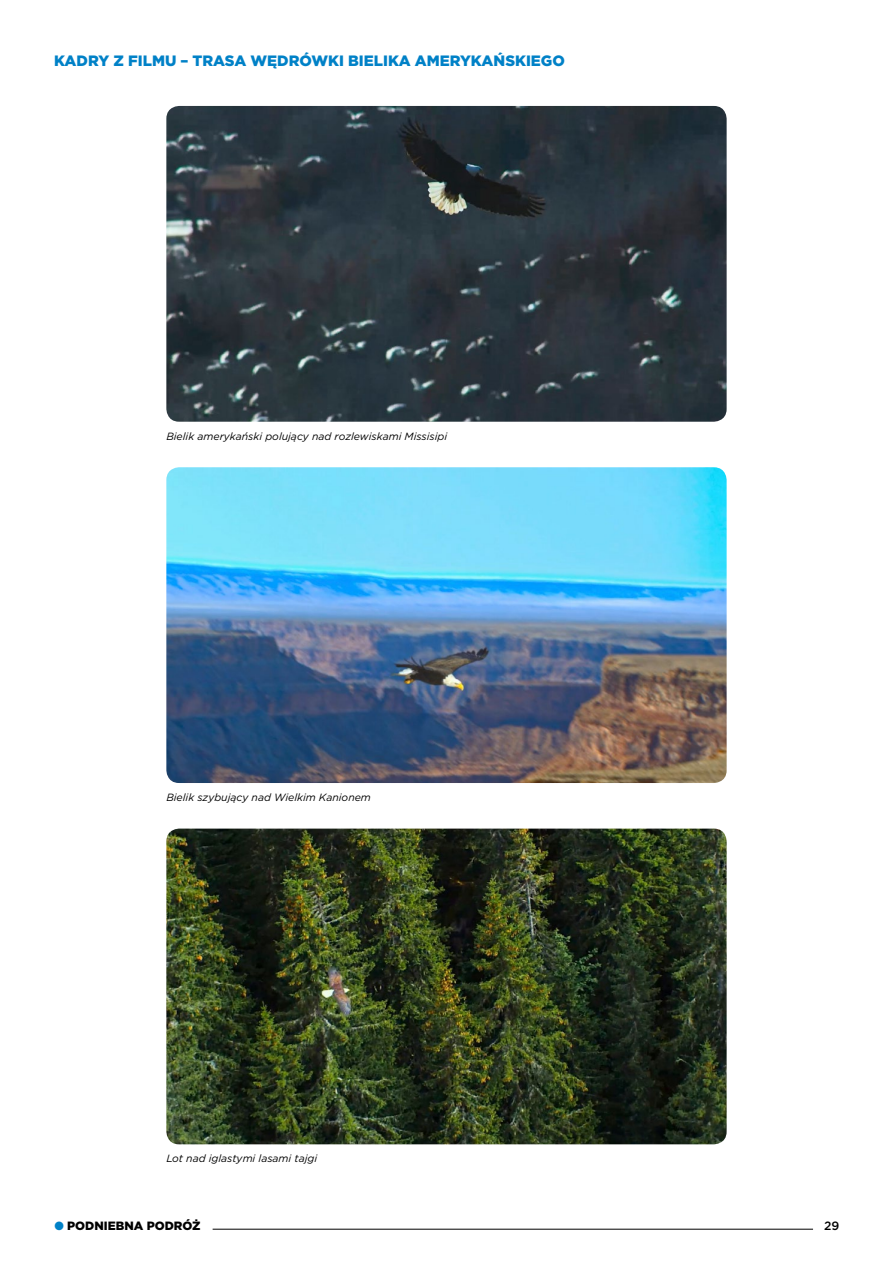
<style>
.page{position:relative;width:893px;height:1263px;background:#fff}
.page>*{position:absolute;margin:0;border:0;box-sizing:border-box;transform-origin:0 0}
.t1{font:900 15px "Gotham";color:#0081c7}
.t2{font:900 12px "Gotham";color:#000}
.t3{font:500 12px "Gotham";color:#000}
.t4{font:italic 10.5px "Gotham";color:#000}
.s1{color:#0081c7}
</style>
<div class="page">
<hr style="left:213px;top:1229px;width:600px;height:1px;background:#000">
<img style="left:166px;top:106px;width:561px;height:316px">
<img style="left:166px;top:467px;width:561px;height:316px">
<img style="left:166px;top:828px;width:561px;height:316px">
<h1 class="t1" style="left:54px;top:50px;width:512px">KADRY Z FILMU – TRASA WĘDRÓWKI BIELIKA AMERYKAŃSKIEGO</h1>
<p class="t4" style="left:166px;top:429px;width:282px">Bielik amerykański polujący nad rozlewiskami Missisipi</p>
<p class="t4" style="left:166px;top:790px;width:206px">Bielik szybujący nad Wielkim Kanionem</p>
<p class="t4" style="left:166px;top:1152px;width:152px">Lot nad iglastymi lasami tajgi</p>
<p class="t2" style="left:54px;top:1217px;width:148px"><span class="s1">●</span> PODNIEBNA PODRÓŻ</p>
<p class="t3" style="left:824px;top:1218px;width:17px">29</p>
</div>
